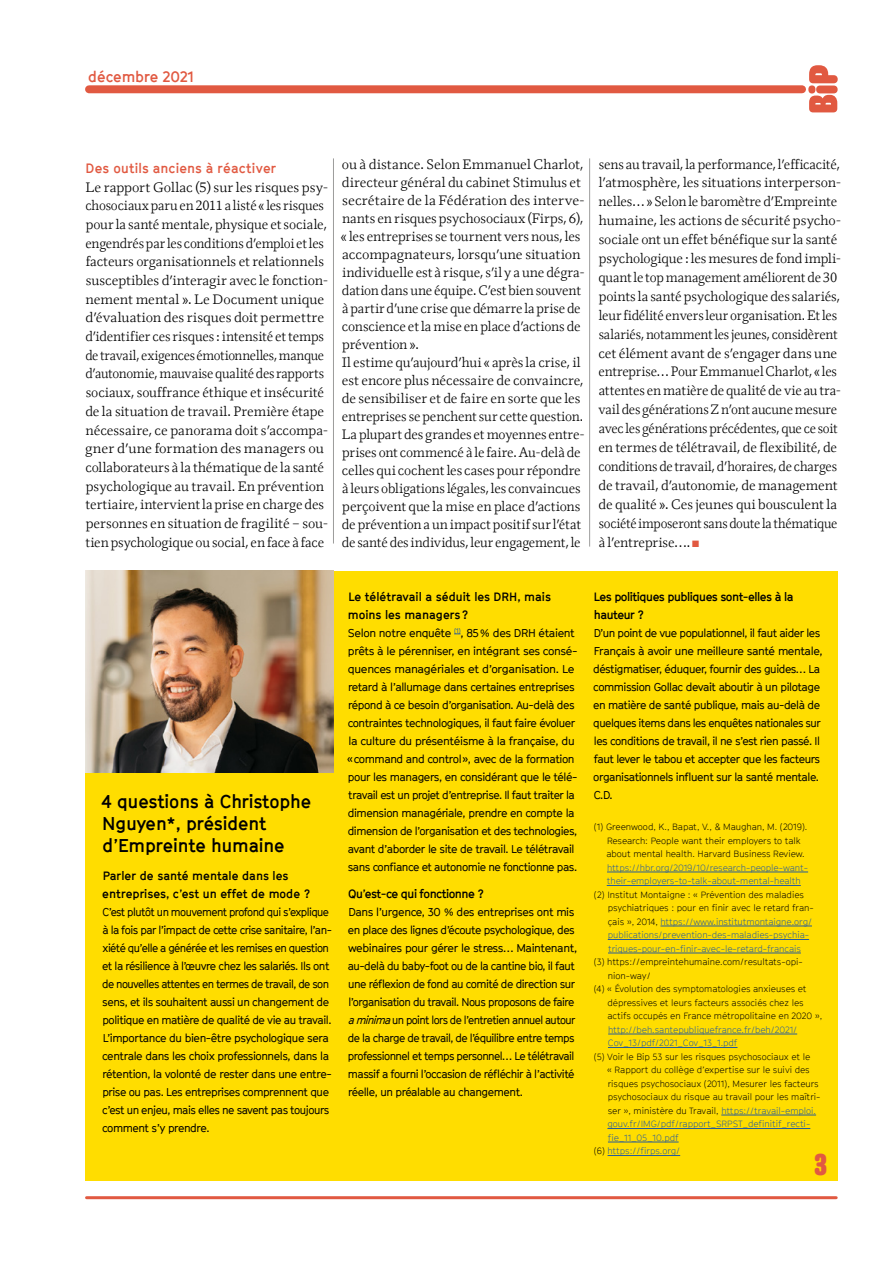
<style>
.page{position:relative;width:893px;height:1263px;background:#fff}
.page>*{position:absolute;margin:0;border:0;box-sizing:border-box;transform-origin:0 0}
.t1{font:700 30px "Anchor";color:#e15941}
.t2{font:700 18.45px/22.2px "GT Cinetype";letter-spacing:-.005em;color:#000}
.t3{font:700 15px "GT Cinetype";color:#e15941}
.t4{font:300 13.5px/18px "FM";letter-spacing:-.01em;color:#000}
.t5{font:700 13.5px "GT Cinetype";letter-spacing:.01em;color:#e15941}
.t6{font:700 12px/18px "GT Cinetype";letter-spacing:-.015em;color:#000}
.t7{font:700 12px/18px "GT Cinetype";letter-spacing:-.04em;color:#000}
.t8{font:11.25px/18px "GT Cinetype";letter-spacing:-.04em;color:#000}
.t9{font:11.25px/18px "GT Cinetype";letter-spacing:-.04em;color:#000;scale:.96 1}
.t10{font:300 9px/13.5px "GT Cinetype";color:#000}
.t11{font:300 9px/13.5px "GT Cinetype";color:#275b9b}
.s1{font-style:italic}
.s2{color:#000}
.s3{color:#275b9b}
</style>
<div class="page">
<svg style="left:808px;top:65px;width:30px;height:47px"></svg>
<div style="left:89px;top:85px;width:713px;height:8px;background:#e15941"></div>
<hr style="left:333px;top:158px;width:1px;height:385px;background:#9d9d9c">
<hr style="left:589px;top:158px;width:1px;height:389px;background:#9d9d9c">
<hr style="left:87px;top:1196px;width:749px;height:3px;background:#e15941">
<div style="left:85px;top:571px;width:753px;height:610px;background:#fd0"></div>
<hr style="left:607px;top:872px;width:201px;height:1px;background:#275b9b">
<hr style="left:607px;top:885px;width:194px;height:1px;background:#275b9b">
<hr style="left:660px;top:926px;width:152px;height:1px;background:#275b9b">
<hr style="left:608px;top:939px;width:201px;height:1px;background:#275b9b">
<hr style="left:608px;top:953px;width:193px;height:1px;background:#275b9b">
<hr style="left:608px;top:1034px;width:189px;height:1px;background:#275b9b">
<hr style="left:608px;top:1047px;width:129px;height:1px;background:#275b9b">
<hr style="left:721px;top:1115px;width:95px;height:1px;background:#275b9b">
<hr style="left:607px;top:1128px;width:203px;height:1px;background:#275b9b">
<hr style="left:608px;top:1142px;width:71px;height:1px;background:#275b9b">
<hr style="left:608px;top:1155px;width:72px;height:1px;background:#275b9b">
<img style="left:85px;top:571px;width:249px;height:201px">
<p class="t3" style="left:88px;top:67px;width:107px">décembre 2021</p>
<p class="t5" style="left:86px;top:160px;width:192px">Des outils anciens à réactiver</p>
<p class="t4" style="left:85px;top:178px;width:244px;line-height:18.8px">Le rapport Gollac (5) sur les risques psy&shy;chosociaux paru en 2011 a listé « les risques pour la santé mentale, physique et sociale, engendrés par les conditions d’emploi et les facteurs organisationnels et relationnels susceptibles d’interagir avec le fonction&shy;nement mental ». Le Document unique d’évaluation des risques doit permettre d’identifier ces risques : intensité et temps de travail, exigences émotionnelles, manque d’autonomie, mauvaise qualité des rapports sociaux, souffrance éthique et insécurité de la situation de travail. Première étape nécessaire, ce panorama doit s’accompa&shy;gner d’une formation des managers ou collaborateurs à la thématique de la santé psychologique au travail. En prévention tertiaire, intervient la prise en charge des personnes en situation de fragilité – sou&shy;tien psychologique ou social, en face à face</p>
<p class="t4" style="left:341px;top:155px;width:246px">ou à distance. Selon Emmanuel Charlot, directeur général du cabinet Stimulus et secrétaire de la Fédération des interve&shy;nants en risques psychosociaux (Firps, 6), « les entreprises se tournent vers nous, les accompagnateurs, lorsqu’une situation individuelle est à risque, s’il y a une dégra&shy;dation dans une équipe. C’est bien souvent à partir d’une crise que démarre la prise de conscience et la mise en place d’actions de prévention ».<br>Il estime qu’aujourd’hui « après la crise, il est encore plus nécessaire de convaincre, de sensibiliser et de faire en sorte que les entreprises se penchent sur cette question.<br>La plupart des grandes et moyennes entre&shy;prises ont commencé à le faire. Au-delà de celles qui cochent les cases pour répondre à leurs obligations légales, les convaincues perçoivent que la mise en place d’actions de prévention a un impact positif sur l’état de santé des individus, leur engagement, le</p>
<p class="t4" style="left:598px;top:155px;width:244px;line-height:18.9px">sens au travail, la performance, l’efficacité, l’atmosphère, les situations interperson&shy;nelles… » Selon le baromètre d’Empreinte humaine, les actions de sécurité psycho&shy;sociale ont un effet bénéfique sur la santé psychologique : les mesures de fond impli&shy;quant le top management améliorent de 30 points la santé psychologique des salariés, leur fidélité envers leur organisation. Et les salariés, notamment les jeunes, considèrent cet élément avant de s’engager dans une entreprise… Pour Emmanuel Charlot, « les attentes en matière de qualité de vie au tra&shy;vail des générations Z n’ont aucune mesure avec les générations précédentes, que ce soit en termes de télétravail, de flexibilité, de conditions de travail, d’horaires, de charges de travail, d’autonomie, de management de qualité ». Ces jeunes qui bousculent la société imposeront sans doute la thématique à l’entreprise….</p>
<h2 class="t2" style="left:102px;top:790px;width:211px">4 questions à Christophe<br>Nguyen*, président d’Empreinte humaine</h2>
<p class="t6" style="left:102px;top:866px;width:210px">Parler de santé mentale dans les entreprises, c’est un effet de mode ?</p>
<p class="t9" style="left:102px;top:902px;width:241px">C’est plutôt un mouvement profond qui s’explique à la fois par l’impact de cette crise sanitaire, l’an&shy;xiété qu’elle a générée et les remises en question et la résilience à l’œuvre chez les salariés. Ils ont de nouvelles attentes en termes de travail, de son sens, et ils souhaitent aussi un changement de politique en matière de qualité de vie au travail.<br>L’importance du bien-être psychologique sera centrale dans les choix professionnels, dans la rétention, la volonté de rester dans une entre&shy;prise ou pas. Les entreprises comprennent que c’est un enjeu, mais elles ne savent pas toujours comment s’y prendre.</p>
<p class="t6" style="left:348px;top:587px;width:205px">Le télétravail a séduit les DRH, mais moins les managers?</p>
<p class="t8" style="left:347px;top:623px;width:232px">Selon notre enquête <sup>(1)</sup>, 85% des DRH étaient prêts à le pérenniser, en intégrant ses consé&shy;quences managériales et d’organisation. Le retard à l’allumage dans certaines entreprises répond à ce besoin d’organisation. Au-delà des contraintes technologiques, il faut faire évoluer la culture du présentéisme à la française, du «command and control», avec de la formation pour les managers, en considérant que le télé&shy;travail est un projet d’entreprise. Il faut traiter la dimension managériale, prendre en compte la dimension de l’organisation et des technologies, avant d’aborder le site de travail. Le télétravail sans confiance et autonomie ne fonctionne pas.</p>
<p class="t7" style="left:348px;top:884px;width:138px">Qu’est-ce qui fonctionne ?</p>
<p class="t8" style="left:348px;top:902px;width:231px">Dans l’urgence, 30 % des entreprises ont mis en place des lignes d’écoute psychologique, des webinaires pour gérer le stress… Maintenant, au-delà du baby-foot ou de la cantine bio, il faut une réflexion de fond au comité de direction sur l’organisation du travail. Nous proposons de faire <span class="s1">aminima</span>un point lors de l’entretien annuel autour de la charge de travail, de l’équilibre entre temps professionnel et temps personnel… Le télétravail massif a fourni l’occasion de réfléchir à l’activité réelle, un préalable au changement.</p>
<p class="t7" style="left:594px;top:587px;width:201px">Les politiques publiques sont-elles à la hauteur ?</p>
<p class="t8" style="left:593px;top:623px;width:231px">D’un point de vue populationnel, il faut aider les Français à avoir une meilleure santé mentale, déstigmatiser, éduquer, fournir des guides… La commission Gollac devait aboutir à un pilotage en matière de santé publique, mais au-delà de quelques items dans les enquêtes nationales sur les conditions de travail, il ne s’est rien passé. Il faut lever le tabou et accepter que les facteurs organisationnels influent sur la santé mentale.<br>C.D.</p>
<p class="t10" style="left:606px;top:820px;width:202px;text-indent:-13px">(1) Greenwood, K., Bapat, V., &amp; Maughan, M. (2019).<br>Research: People want their employers to talk about mental health. Harvard Business Review.</p>
<p class="t11" style="left:607px;top:860px;width:203px">https://hbr.org/2019/10/research-people-want&shy;their-employers-to-talk-about-mental-health</p>
<p class="t11" style="left:608px;top:887px;width:208px;text-indent:-14px"><span class="s2">(2) Institut Montaigne : « Prévention des maladies psychiatriques : pour en finir avec le retard fran&shy;çais », 2014,</span> https://www.institutmontaigne.org/ publications/prevention-des-maladies-psychia&shy;triques-pour-en-finir-avec-le-retard-francais</p>
<p class="t10" style="left:594px;top:955px;width:210px">(3) https://empreintehumaine.com/resultats-opi-</p>
<p class="t10" style="left:608px;top:968px;width:44px">nion-way/</p>
<p class="t10" style="left:594px;top:982px;width:214px">(4) « Évolution des symptomatologies anxieuses et</p>
<p class="t10" style="left:608px;top:995px;width:197px">dépressives et leurs facteurs associés chez les</p>
<p class="t10" style="left:608px;top:1009px;width:216px">actifs occupés en France métropolitaine en 2020 »,</p>
<p class="t11" style="left:608px;top:1022px;width:191px">http://beh.santepubliquefrance.fr/beh/2021/<br>Cov_13/pdf/2021_Cov_13_1.pdf</p>
<p class="t10" style="left:594px;top:1049px;width:218px">(5) Voir le Bip 53 sur les risques psychosociaux et le</p>
<p class="t10" style="left:607px;top:1063px;width:204px">« Rapport du collège d’expertise sur le suivi des</p>
<p class="t10" style="left:608px;top:1076px;width:212px">risques psychosociaux (2011), Mesurer les facteurs</p>
<p class="t10" style="left:608px;top:1090px;width:214px">psychosociaux du risque au travail pour les maîtri-</p>
<p class="t10" style="left:608px;top:1103px;width:210px">ser », ministère du Travail, <span class="s3">https://travail-emploi.</span></p>
<p class="t11" style="left:607px;top:1117px;width:204px">gouv.fr/IMG/pdf/rapport_SRPST_definitif_recti-</p>
<p class="t11" style="left:608px;top:1130px;width:72px">fie_11_05_10.pdf</p>
<p class="t11" style="left:594px;top:1144px;width:88px"><span class="s2">(6)</span> https://firps.org/</p>
<h1 class="t1" style="left:814px;top:1147px;width:15px">3</h1>
</div>
